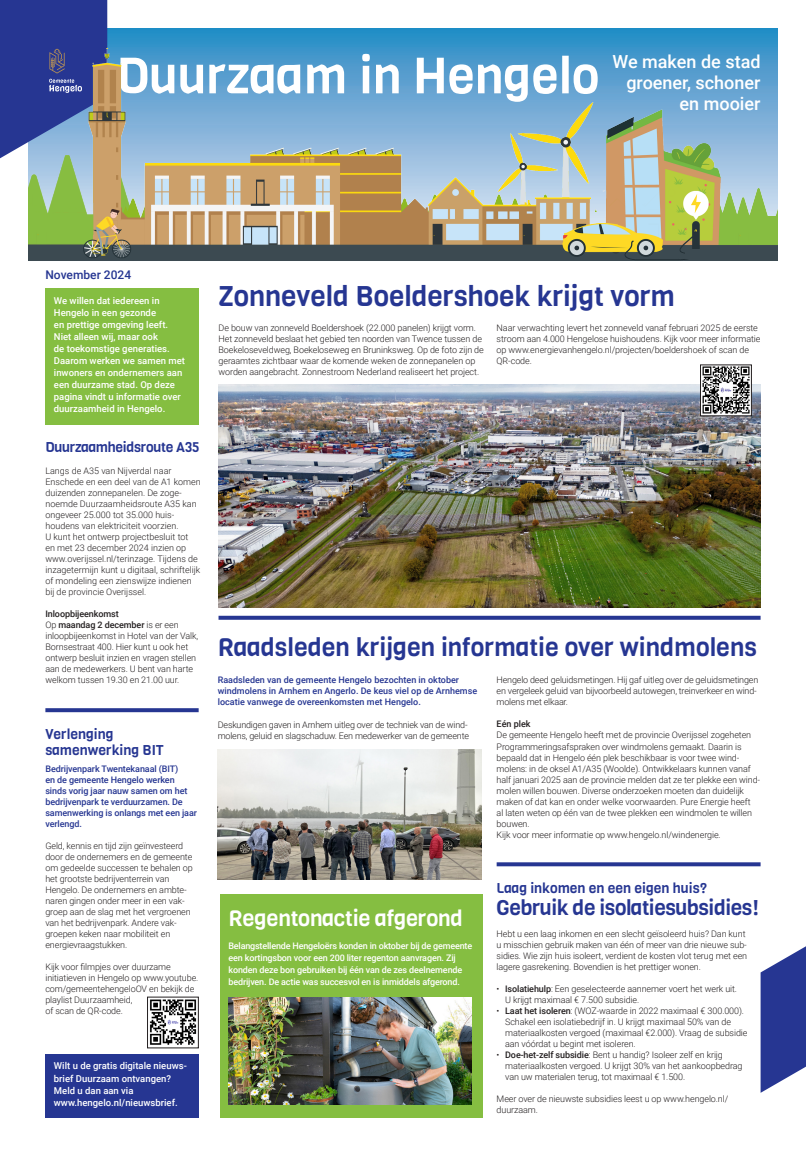
<style>
.page{position:relative;width:806px;height:1163px;background:#fff}
.page>*{position:absolute;margin:0;border:0;box-sizing:border-box;transform-origin:0 0}
.t1{font:50px "Viga";color:#fff}
.t2{font:28px "Viga";color:#263692}
.t3{font:25px "Viga";color:#263692}
.t4{font:22px "Viga";letter-spacing:-.01em;color:#fff}
.t5{font:21px "Viga";letter-spacing:-.02em;color:#263692}
.t6{font:500 18px/21px "Roboto";color:#fff;text-align:right}
.t7{font:14px/16px "Viga";color:#263692}
.t8{font:14px "Viga";letter-spacing:-.02em;color:#263692}
.t9{font:500 12px "Roboto";color:#263692}
.t10{font:500 9.5px/12px "Roboto";color:#fff}
.t11{font:300 9px/11px "Roboto";letter-spacing:-.01em;color:#231f20}
.t12{font:500 9px/11px "Roboto";letter-spacing:-.01em;color:#263692}
.t13{font:500 9px/12px "Roboto";letter-spacing:-.015em;color:#fff}
.t14{font:500 9px "Roboto";color:#231f20}
.s1{font-weight:500}
</style>
<div class="page">
<svg style="left:28px;top:28px;width:749px;height:233px;background:#2480b0"></svg>
<img style="left:28px;top:33px;width:749px;height:227px">
<img style="left:685px;top:249px;width:40px;height:9px">
<img style="left:725px;top:249px;width:40px;height:9px">
<svg style="left:0;top:0;width:107px;height:158px;background:#455398"></svg>
<svg style="left:760px;top:947px;width:45px;height:145px"></svg>
<img style="left:218px;top:749px;width:263px;height:130px">
<div style="left:220px;top:894px;width:262px;height:223px;background:#85be41"></div>
<div style="left:45px;top:1053px;width:153px;height:64px;background:#263692"></div>
<svg style="left:45px;top:708px;width:153px;height:4px"></svg>
<div style="left:45px;top:288px;width:153px;height:136px;background:#85be41"></div>
<svg style="left:496px;top:862px;width:264px;height:4px"></svg>
<svg style="left:218px;top:615px;width:542px;height:4px;background:#4f5ca6"></svg>
<img style="left:149px;top:999px;width:47px;height:46px">
<img style="left:228px;top:997px;width:243px;height:107px">
<img style="left:218px;top:384px;width:542px;height:223px">
<img style="left:702px;top:367px;width:47px;height:47px">
<h1 class="t1" style="left:116px;top:43px;width:484px">Duurzaam in Hengelo</h1>
<h3 class="t6" style="left:612px;top:50px;width:149px">We maken de stad groener, schoner en mooier</h3>
<h3 class="t9" style="left:45px;top:266px;width:87px">November 2024</h3>
<p class="t10" style="left:54px;top:294px;width:132px">We willen dat iedereen in<br>Hengelo in een gezonde<br>en prettige omgeving leeft.<br>Niet alleen wij, maar ook<br>de toekomstige generaties.<br>Daarom werken we samen met inwoners en ondernemers aan een duurzame stad. Op deze pagina vindt u informatie over duurzaamheid in Hengelo.</p>
<h3 class="t8" style="left:45px;top:438px;width:156px">Duurzaamheidsroute A35</h3>
<p class="t11" style="left:45px;top:465px;width:157px">Langs de A35 van Nijverdal naar Enschede en een deel van de A1 komen duizenden zonnepanelen. De zoge&shy;noemde Duurzaamheidsroute A35 kan ongeveer 25.000 tot 35.000 huis&shy;houdens van elektriciteit voorzien.<br>U kunt het ontwerp projectbesluit tot<br>en met 23 december 2024 inzien op www.overijssel.nl/terinzage. Tijdens de inzagetermijn kunt u digitaal, schriftelijk of mondeling een zienswijze indienen bij de provincie Overijssel.</p>
<p class="t11" style="left:45px;top:608px;width:154px"><span class="s1">Inloopbijeenkomst<br></span>Op <span class="s1">maandag 2 december</span> is er een inloopbijeenkomst in Hotel van der Valk, Bornsestraat 400. Hier kunt u ook het ontwerp besluit inzien en vragen stellen aan de medewerkers. U bent van harte welkom tussen 19.30 en 21.00 uur.</p>
<h3 class="t7" style="left:45px;top:725px;width:120px">Verlenging samenwerking BIT</h3>
<p class="t12" style="left:45px;top:762px;width:153px">Bedrijvenpark Twentekanaal (BIT)<br>en de gemeente Hengelo werken sinds vorig jaar nauw samen om het bedrijvenpark te verduurzamen. De samenwerking is onlangs met een jaar verlengd.</p>
<p class="t11" style="left:45px;top:839px;width:149px">Geld, kennis en tijd zijn geïnvesteerd door de ondernemers en de gemeente om gedeelde successen te behalen op het grootste bedrijventerrein van Hengelo. De ondernemers en ambte&shy;naren gingen onder meer in een vak&shy;groep aan de slag met het vergroenen van het bedrijvenpark. Andere vak&shy;groepen keken naar mobiliteit en energievraagstukken.</p>
<p class="t11" style="left:45px;top:960px;width:154px">Kijk voor filmpjes over duurzame initiatieven in Hengelo op www.youtube. com/gemeentehengeloOV en bekijk de playlist Duurzaamheid,<br>of scan de QR-code.</p>
<p class="t10" style="left:54px;top:1059px;width:134px">Wilt u de gratis digitale nieuws&shy;brief Duurzaam ontvangen?<br>Meld u dan aan via www.hengelo.nl/nieuwsbrief.</p>
<h2 class="t2" style="left:218px;top:278px;width:458px">Zonneveld Boeldershoek krijgt vorm</h2>
<p class="t11" style="left:496px;top:322px;width:265px">Naar verwachting levert het zonneveld vanaf februari 2025 de eerste stroom aan 4.000 Hengelose huishoudens. Kijk voor meer informatie op www.energievanhengelo.nl/projecten/boeldershoek of scan de QR-code.</p>
<p class="t11" style="left:218px;top:322px;width:267px">De bouw van zonneveld Boeldershoek (22.000 panelen) krijgt vorm.<br>Het zonneveld beslaat het gebied ten noorden van Twence tussen de Boekeloseveldweg, Boekeloseweg en Bruninksweg. Op de foto zijn de geraamtes zichtbaar waar de komende weken de zonnepanelen op worden aangebracht. Zonnestroom Nederland realiseert het project.</p>
<h3 class="t3" style="left:218px;top:630px;width:540px">Raadsleden krijgen informatie over windmolens</h3>
<p class="t12" style="left:218px;top:674px;width:261px">Raadsleden van de gemeente Hengelo bezochten in oktober windmolens in Arnhem en Angerlo. De keus viel op de Arnhemse locatie vanwege de overeenkomsten met Hengelo.</p>
<p class="t11" style="left:218px;top:718px;width:252px">Deskundigen gaven in Arnhem uitleg over de techniek van de wind&shy;molens, geluid en slagschaduw. Een medewerker van de gemeente</p>
<p class="t11" style="left:496px;top:674px;width:263px">Hengelo deed geluidsmetingen. Hij gaf uitleg over de geluidsmetingen en vergeleek geluid van bijvoorbeeld autowegen, treinverkeer en wind&shy;molens met elkaar.</p>
<p class="t14" style="left:496px;top:717px;width:35px">Eén plek</p>
<p class="t11" style="left:496px;top:729px;width:265px">De gemeente Hengelo heeft met de provincie Overijssel zogeheten Programmeringsafspraken over windmolens gemaakt. Daarin is bepaald dat in Hengelo één plek beschikbaar is voor twee wind&shy;molens: in de oksel A1/A35 (Woolde). Ontwikkelaars kunnen vanaf half januari 2025 aan de provincie melden dat ze ter plekke een wind&shy;molen willen bouwen. Diverse onderzoeken moeten dan duidelijk maken of dat kan en onder welke voorwaarden. Pure Energie heeft<br>al laten weten op één van de twee plekken een windmolen te willen bouwen.<br>Kijk voor meer informatie op www.hengelo.nl/windenergie.</p>
<h3 class="t4" style="left:228px;top:903px;width:236px">Regentonactie afgerond</h3>
<p class="t13" style="left:228px;top:939px;width:245px">Belangstellende Hengeloërs konden in oktober bij de gemeente een kortingsbon voor een 200 liter regenton aanvragen. Zij konden deze bon gebruiken bij één van de zes deelnemende bedrijven. De actie was succesvol en is inmiddels afgerond.</p>
<h3 class="t7" style="left:496px;top:879px;width:212px">Laag inkomen en een eigen huis?</h3>
<h3 class="t5" style="left:496px;top:893px;width:264px">Gebruik de isolatiesubsidies!</h3>
<p class="t11" style="left:496px;top:927px;width:252px">Hebt u een laag inkomen en een slecht geïsoleerd huis? Dan kunt u misschien gebruik maken van één of meer van drie nieuwe sub&shy;sidies. Wie zijn huis isoleert, verdient de kosten vlot terug met een lagere gasrekening. Bovendien is het prettiger wonen.</p>
<p class="t11" style="left:505px;top:982px;width:233px;text-indent:-9px">• <span class="s1">Isolatiehulp</span>: Een geselecteerde aannemer voert het werk uit.<br>U krijgt maximaal € 7.500 subsidie.</p>
<p class="t11" style="left:505px;top:1004px;width:244px;text-indent:-9px">• <span class="s1">Laat het isoleren</span>: (WOZ-waarde in 2022 maximaal € 300.000).<br>Schakel een isolatiebedrijf in. U krijgt maximaal 50% van de materiaalkosten vergoed (maximaal €2.000). Vraag de subsidie aan vóórdat u begint met isoleren.</p>
<p class="t11" style="left:505px;top:1048px;width:239px;text-indent:-9px">• <span class="s1">Doe-het-zelf subsidie</span>: Bent u handig? Isoleer zelf en krijg materiaalkosten vergoed. U krijgt 30% van het aankoopbedrag van uw materialen terug, tot maximaal € 1.500.</p>
<p class="t11" style="left:496px;top:1092px;width:233px">Meer over de nieuwste subsidies leest u op www.hengelo.nl/ duurzaam.</p>
</div>
